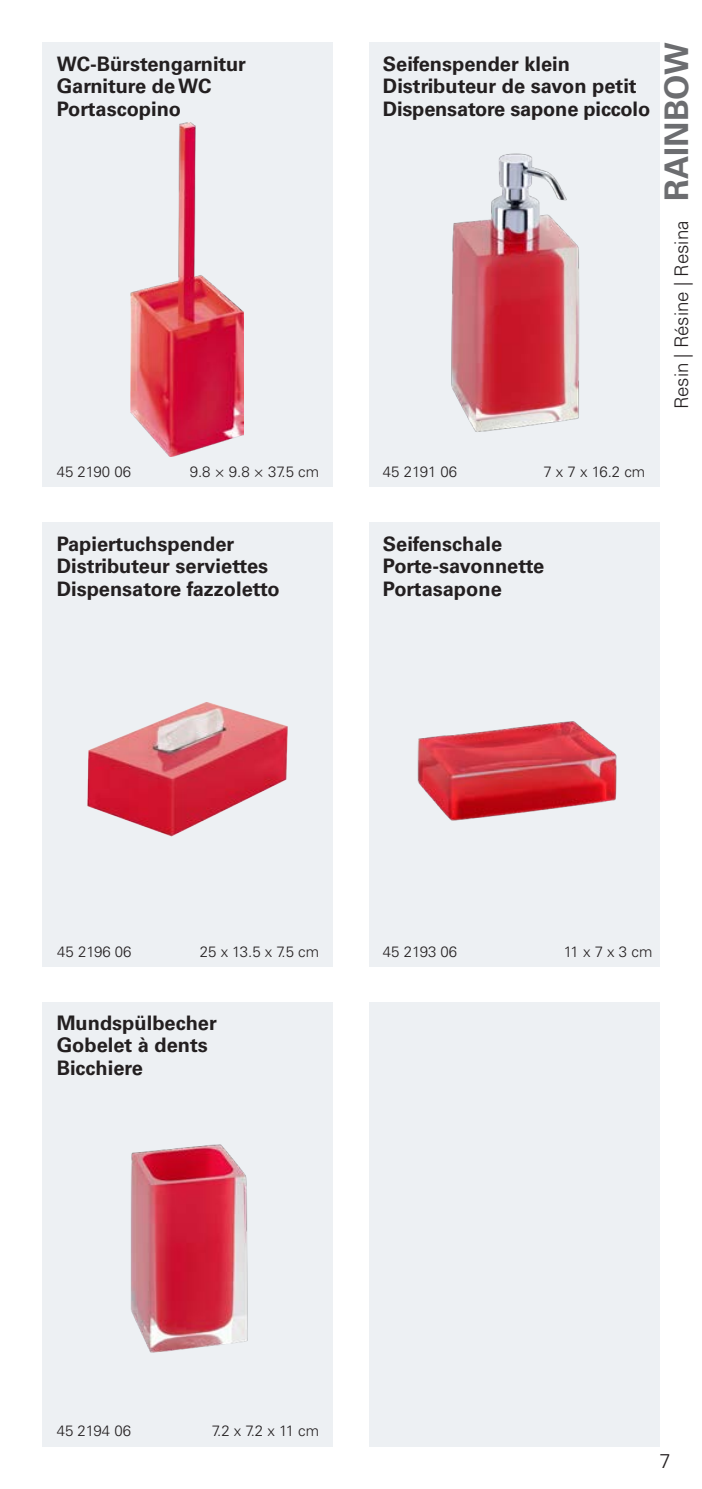
<style>
.page{position:relative;width:702px;height:1489px;background:#fff}
.page>*{position:absolute;margin:0;border:0;box-sizing:border-box;transform-origin:0 0}
.t1{font:700 20px/22.5px "Univers LT Pro 65";color:#231f20}
.t2{font:300 20px "Univers LT Std";color:#231f20}
.t3{font:300 18.75px "Univers LT Std";color:#231f20}
.t4{font:300 15px "Univers LT Std";color:#231f20}
.s1{font-family:"Univers LT Pro 65";font-weight:700;font-size:32.5px;color:#6c6d70}
</style>
<div class="page">
<div style="left:369px;top:43px;width:290px;height:444px;background:#edf0f3"></div>
<img style="left:451px;top:153px;width:129px;height:279px">
<div style="left:43px;top:43px;width:290px;height:444px;background:#edf0f3"></div>
<img style="left:130px;top:122px;width:114px;height:334px">
<div style="left:369px;top:1001px;width:290px;height:445px;background:#edf0f3"></div>
<div style="left:369px;top:522px;width:290px;height:445px;background:#edf0f3"></div>
<img style="left:417px;top:721px;width:200px;height:100px">
<div style="left:43px;top:1001px;width:290px;height:445px;background:#edf0f3"></div>
<img style="left:130px;top:1144px;width:118px;height:209px">
<div style="left:43px;top:522px;width:290px;height:445px;background:#edf0f3"></div>
<img style="left:87px;top:702px;width:201px;height:135px">
<p class="t1" style="left:57px;top:52px;width:191px">WC-Bürstengarnitur<br>Garniture de WC<br>Portascopino</p>
<p class="t1" style="left:383px;top:52px;width:269px">Seifenspender klein<br>Distributeur de savon petit<br>Dispensatore sapone piccolo</p>
<p class="t3" style="left:670px;top:409px;width:368px;rotate:-90deg">Resin | Résine | Resina <span class="s1">RAINBOW</span></p>
<p class="t4" style="left:57px;top:462px;width:76px">45 2190 06</p>
<p class="t4" style="left:190px;top:462px;width:131px">9.8 × 9.8 × 37.5 cm</p>
<p class="t4" style="left:383px;top:462px;width:76px">45 2191 06</p>
<p class="t4" style="left:543px;top:462px;width:103px">7 x 7 x 16.2 cm</p>
<p class="t1" style="left:57px;top:532px;width:224px">Papiertuchspender<br>Distributeur serviettes<br>Dispensatore fazzoletto</p>
<p class="t1" style="left:383px;top:532px;width:163px">Seifenschale<br>Porte-savonnette<br>Portasapone</p>
<p class="t4" style="left:57px;top:942px;width:76px">45 2196 06</p>
<p class="t4" style="left:200px;top:942px;width:121px">25 x 13.5 x 7.5 cm</p>
<p class="t1" style="left:57px;top:1011px;width:162px">Mundspülbecher<br>Gobelet à dents<br>Bicchiere</p>
<p class="t4" style="left:383px;top:942px;width:76px">45 2193 06</p>
<p class="t4" style="left:564px;top:942px;width:90px">11 x 7 x 3 cm</p>
<p class="t4" style="left:57px;top:1421px;width:76px">45 2194 06</p>
<p class="t4" style="left:212px;top:1421px;width:109px">7.2 x 7.2 x 11 cm</p>
<p class="t2" style="left:659px;top:1448px;width:13px">7</p>
</div>
